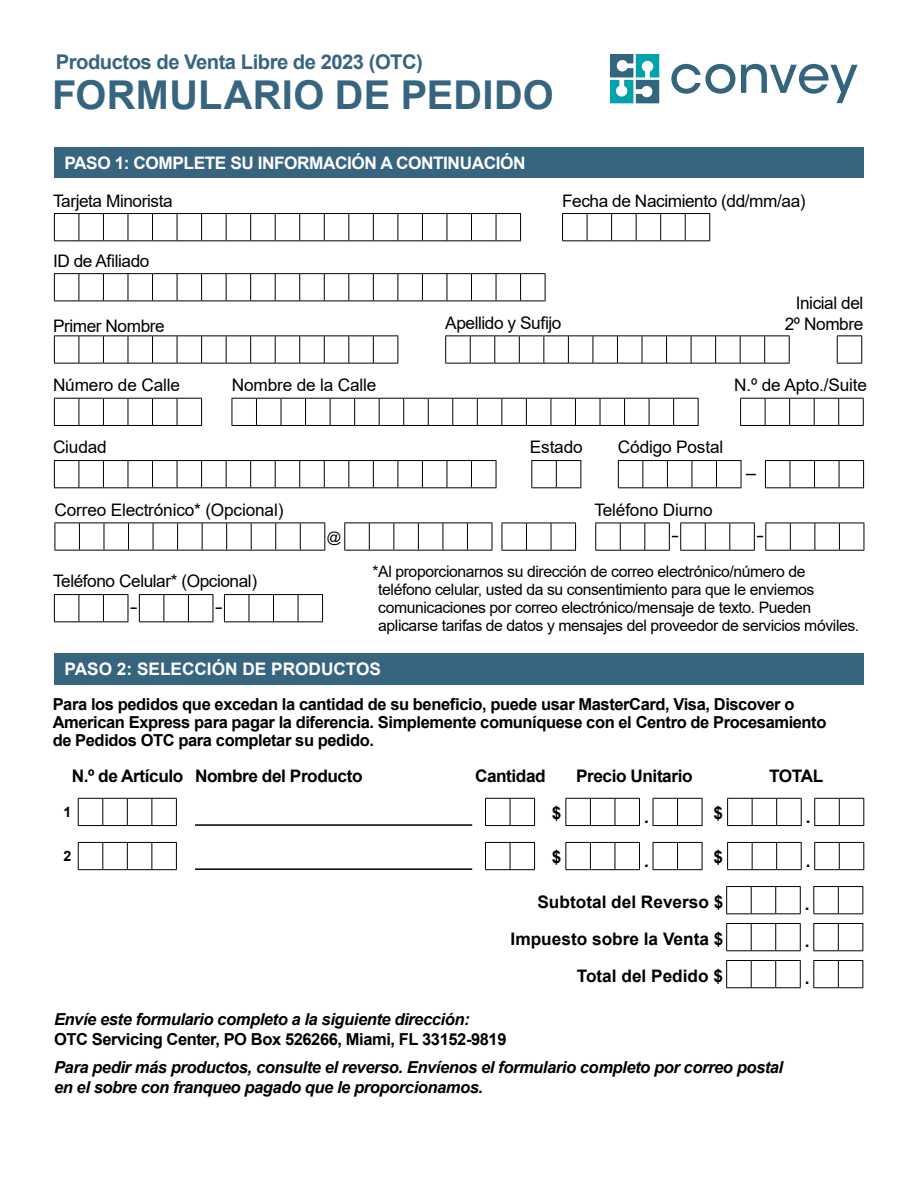
<style>
.page{position:relative;width:918px;height:1188px;background:#fff}
.page>*{position:absolute;margin:0;border:0;box-sizing:border-box;transform-origin:0 0}
.Sections_Title{font:700 39.75px "Arial";letter-spacing:.01em;color:#37657f}
.t1{font:700 20.25px "Arial";letter-spacing:-.025em;color:#37657f}
.t2{font:17.25px "Arial";letter-spacing:-.025em;color:#000}
.t3{font:700 17.25px "Arial";letter-spacing:-.025em;color:#000}
.t4{font:700 17.25px "Arial";color:#000}
.t5{font:700 17.25px "Arial";letter-spacing:-.025em;color:#fff}
.t6{font:700 17.25px "Arial";color:#fff}
.t7{font:700 16.5px/18px "Arial";letter-spacing:-.025em;color:#000}
.t8{font:italic 700 16.5px/19.8px "Arial";letter-spacing:-.025em;color:#000}
.t9{font:15.75px/18px "Arial";letter-spacing:-.025em;color:#000}
.t10{font:700 14.25px "Arial";color:#000}
.t11{font:14.25px "Arial";color:#000}
</style>
<div class="page">
<div style="left:54px;top:147px;width:810px;height:31px;background:#37657f"></div>
<svg style="left:54px;top:213px;width:467px;height:28px"></svg>
<svg style="left:232px;top:398px;width:467px;height:28px"></svg>
<svg style="left:54px;top:335px;width:345px;height:29px"></svg>
<svg style="left:445px;top:335px;width:345px;height:29px"></svg>
<svg style="left:837px;top:335px;width:25px;height:29px"></svg>
<svg style="left:54px;top:398px;width:148px;height:28px"></svg>
<svg style="left:740px;top:398px;width:124px;height:28px"></svg>
<svg style="left:531px;top:460px;width:50px;height:28px"></svg>
<svg style="left:54px;top:460px;width:443px;height:28px"></svg>
<svg style="left:765px;top:460px;width:99px;height:28px"></svg>
<svg style="left:618px;top:460px;width:138px;height:28px"></svg>
<svg style="left:55px;top:523px;width:270px;height:28px"></svg>
<svg style="left:344px;top:523px;width:149px;height:28px"></svg>
<svg style="left:502px;top:523px;width:74px;height:28px"></svg>
<svg style="left:595px;top:523px;width:270px;height:28px"></svg>
<div style="left:54px;top:653px;width:810px;height:31px;background:#37657f"></div>
<svg style="left:54px;top:594px;width:269px;height:28px"></svg>
<svg style="left:78px;top:798px;width:99px;height:28px"></svg>
<svg style="left:485px;top:798px;width:50px;height:28px"></svg>
<svg style="left:565px;top:798px;width:75px;height:28px"></svg>
<svg style="left:653px;top:798px;width:50px;height:28px"></svg>
<svg style="left:727px;top:798px;width:75px;height:28px"></svg>
<svg style="left:814px;top:798px;width:50px;height:28px"></svg>
<hr style="left:195px;top:824px;width:277px;height:2px;background:#000">
<svg style="left:78px;top:842px;width:99px;height:28px"></svg>
<svg style="left:485px;top:842px;width:50px;height:28px"></svg>
<svg style="left:565px;top:842px;width:75px;height:28px"></svg>
<svg style="left:653px;top:842px;width:50px;height:28px"></svg>
<svg style="left:727px;top:842px;width:75px;height:28px"></svg>
<svg style="left:814px;top:842px;width:50px;height:28px"></svg>
<hr style="left:195px;top:868px;width:277px;height:2px;background:#000">
<svg style="left:726px;top:923px;width:75px;height:28px"></svg>
<svg style="left:726px;top:886px;width:75px;height:28px"></svg>
<svg style="left:726px;top:960px;width:75px;height:28px"></svg>
<svg style="left:813px;top:923px;width:50px;height:28px"></svg>
<svg style="left:813px;top:886px;width:50px;height:28px"></svg>
<svg style="left:813px;top:960px;width:50px;height:28px"></svg>
<svg style="left:54px;top:273px;width:492px;height:29px"></svg>
<svg style="left:562px;top:213px;width:148px;height:28px"></svg>
<svg style="left:610px;top:54px;width:49px;height:49px"></svg>
<svg style="left:671px;top:64px;width:64px;height:30px"></svg>
<svg style="left:741px;top:64px;width:117px;height:39px"></svg>
<p class="t1" style="left:56px;top:47px;width:369px">Productos de Venta Libre de 2023 (OTC)</p>
<p class="Sections_Title" style="left:52px;top:67px;width:503px">FORMULARIO DE PEDIDO</p>
<p class="t5" style="left:64px;top:150px;width:463px">PASO 1: COMPLETE SU INFORMACIÓN A CONTINUACIÓN</p>
<p class="t2" style="left:53px;top:189px;width:121px">Tarjeta Minorista</p>
<p class="t2" style="left:562px;top:189px;width:245px">Fecha de Nacimiento (dd/mm/aa)</p>
<p class="t2" style="left:53px;top:249px;width:98px">ID de Afiliado</p>
<p class="t2" style="left:796px;top:291px;width:69px">Inicial del</p>
<p class="t2" style="left:53px;top:314px;width:113px">Primer Nombre</p>
<p class="t2" style="left:445px;top:311px;width:118px">Apellido y Sufijo</p>
<p class="t2" style="left:785px;top:312px;width:80px">2º Nombre</p>
<p class="t2" style="left:53px;top:373px;width:128px">Número de Calle</p>
<p class="t2" style="left:232px;top:373px;width:146px">Nombre de la Calle</p>
<p class="t2" style="left:734px;top:373px;width:134px">N.º de Apto./Suite</p>
<p class="t2" style="left:53px;top:435px;width:55px">Ciudad</p>
<p class="t2" style="left:530px;top:435px;width:54px">Estado</p>
<p class="t2" style="left:618px;top:435px;width:107px">Código Postal</p>
<p class="t2" style="left:55px;top:498px;width:230px">Correo Electrónico* (Opcional)</p>
<p class="t2" style="left:594px;top:498px;width:120px">Teléfono Diurno</p>
<p class="t11" style="left:327px;top:527px;width:16px">@</p>
<p class="t2" style="left:53px;top:569px;width:206px">Teléfono Celular* (Opcional)</p>
<p class="t9" style="left:378px;top:562px;width:483px;text-indent:-6px">* Al proporcionarnos su dirección de correo electrónico/número de teléfono celular, usted da su consentimiento para que le enviemos comunicaciones por correo electrónico/mensaje de texto. Pueden aplicarse tarifas de datos y mensajes del proveedor de servicios móviles.</p>
<p class="t6" style="left:64px;top:656px;width:318px">PASO 2: SELECCIÓN DE PRODUCTOS</p>
<p class="t7" style="left:53px;top:695px;width:775px">Para los pedidos que excedan la cantidad de su beneficio, puede usar MasterCard, Visa, Discover o<br>American Express para pagar la diferencia. Simplemente comuníquese con el Centro de Procesamiento de Pedidos OTC para completar su pedido.</p>
<p class="t3" style="left:72px;top:764px;width:113px">N.º de Artículo</p>
<p class="t3" style="left:195px;top:764px;width:169px">Nombre del Producto</p>
<p class="t3" style="left:475px;top:764px;width:72px">Cantidad</p>
<p class="t3" style="left:576px;top:764px;width:118px">Precio Unitario</p>
<p class="t3" style="left:769px;top:764px;width:56px">TOTAL</p>
<p class="t3" style="left:644px;top:805px;width:6px">.</p>
<p class="t3" style="left:552px;top:801px;width:11px">$</p>
<p class="t3" style="left:552px;top:845px;width:11px">$</p>
<p class="t3" style="left:713px;top:801px;width:11px">$</p>
<p class="t10" style="left:64px;top:802px;width:9px">1</p>
<p class="t10" style="left:64px;top:846px;width:9px">2</p>
<p class="t3" style="left:806px;top:805px;width:6px">.</p>
<p class="t3" style="left:713px;top:845px;width:11px">$</p>
<p class="t3" style="left:644px;top:849px;width:6px">.</p>
<p class="t3" style="left:806px;top:849px;width:6px">.</p>
<p class="t4" style="left:537px;top:890px;width:187px">Subtotal del Reverso $</p>
<p class="t4" style="left:511px;top:927px;width:214px">Impuesto sobre la Venta $</p>
<p class="t4" style="left:577px;top:964px;width:148px">Total del Pedido $</p>
<p class="t8" style="left:54px;top:1010px;width:417px">Envíe este formulario completo a la siguiente dirección:</p>
<p class="t7" style="left:54px;top:1030px;width:454px">OTC Servicing Center, PO Box 526266, Miami, FL 33152-9819</p>
<p class="t8" style="left:54px;top:1058px;width:731px">Para pedir más productos, consulte el reverso. Envíenos el formulario completo por correo postal en el sobre con franqueo pagado que le proporcionamos.</p>
<p class="t3" style="left:805px;top:892px;width:6px">.</p>
<p class="t3" style="left:805px;top:929px;width:6px">.</p>
<p class="t3" style="left:805px;top:966px;width:6px">.</p>
</div>
